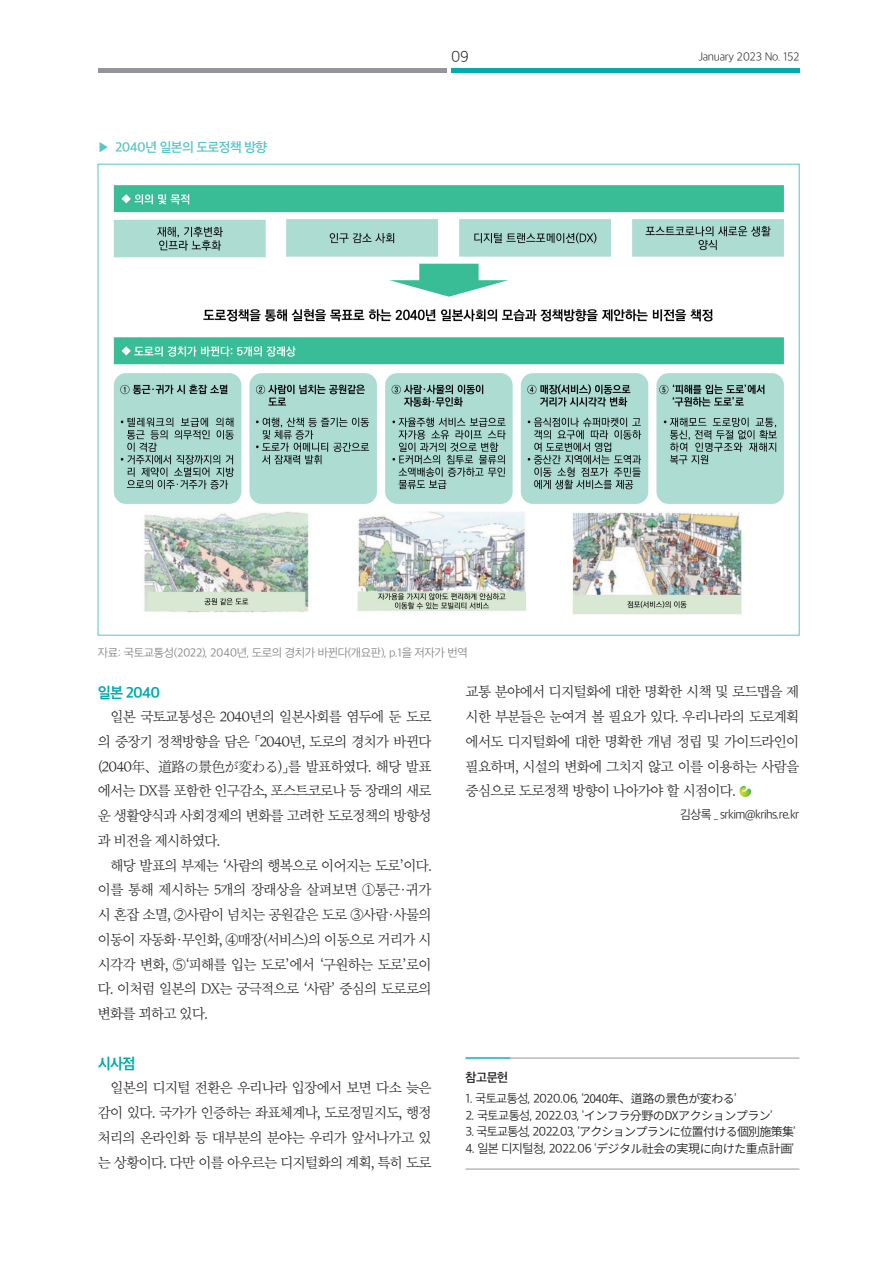
<style>
.page{position:relative;width:893px;height:1263px;background:#fff}
.page>*{position:absolute;margin:0;border:0;box-sizing:border-box;transform-origin:0 0}
.t1{font:15px "SD Gothic Neoa b Ult Lt";color:#231f20}
.중제{font:14.55px "SD Gothic Neoa g Bd";letter-spacing:-.05em;color:#00aaad}
.본문{font:14.25px/24.8px "SD Myeongjo Neoa b Lt";letter-spacing:-.05em;color:#231f20;text-align:justify}
.t2{font:12.75px "SD Gothic Neoa f Sm";letter-spacing:-.04em;color:#58c5c8}
.본문-2{font:12px "SD Gothic Neoa c Lt";letter-spacing:-.045em;color:#231f20}
.t3{font:600 12px "Noto Sans CJ Kjp";letter-spacing:-.06em;color:#231f20}
.t4{font:12px "SD Gothic Neoa f Sm";color:#231f20}
.t5{font:11.25px "SD Gothic Neoa c Lt";letter-spacing:-.03em;color:#808285}
.t6{font:11.25px "SD Gothic Neoa b Ult Lt";letter-spacing:-.025em;color:#231f20}
.s1{font-family:"Noto Serif JP";font-weight:300}
.s2{font-family:"Noto Sans CJ Kjp";font-weight:600}
.s3{font-family:"SD Gothic Neoa c Lt";font-weight:400}
</style>
<div class="page">
<hr style="left:98px;top:68px;width:348px;height:4px;background:#939598">
<hr style="left:451px;top:68px;width:348px;height:4px;background:#00aaad">
<hr style="left:466px;top:1169px;width:333px;height:1px;background:#939598">
<hr style="left:466px;top:1058px;width:333px;height:1px;background:#939598">
<hr style="left:466px;top:1057px;width:44px;height:2px;background:#49c3ce">
<img style="left:113px;top:185px;width:671px;height:430px">
<svg style="left:739px;top:786px;width:12px;height:11px"></svg>
<p class="t2" style="left:98px;top:141px;width:171px">▶ 2040년 일본의 도로정책 방향</p>
<p class="t1" style="left:451px;top:49px;width:20px">09</p>
<p class="t6" style="left:698px;top:51px;width:102px">January 2023 No. 152</p>
<p class="t5" style="left:98px;top:647px;width:371px">자료: 국토교통성(2022), 2040년, 도로의 경치가 바뀐다(개요판), p.1을 저자가 번역</p>
<p class="중제" style="left:98px;top:685px;width:64px">일본 2040</p>
<p class="본문" style="left:98px;top:705px;width:335px;text-indent:13px">일본 국토교통성은 2040년의 일본사회를 염두에 둔 도로 의 중장기 정책방향을 담은 「2040년, 도로의 경치가 바뀐다 (2040<span class="s1">年、道路の景色が変わる</span>)」를 발표하였다. 해당 발표 에서는 DX를 포함한 인구감소, 포스트코로나 등 장래의 새로 운 생활양식과 사회경제의 변화를 고려한 도로정책의 방향성 과 비전을 제시하였다.</p>
<p class="본문" style="left:98px;top:854px;width:335px;text-indent:13px">해당 발표의 부제는 ‘사람의 행복으로 이어지는 도로’이다. 이를 통해 제시하는 5개의 장래상을 살펴보면 ①통근・ 귀가 시 혼잡 소멸, ②사람이 넘치는 공원같은 도로 ③사람・ 사물의 이동이 자동화・ 무인화, ④매장(서비스)의 이동으로 거리가 시 시각각 변화, ⑤‘피해를 입는 도로’에서 ‘구원하는 도로’로이 다. 이처럼 일본의 DX는 궁극적으로 ‘사람’ 중심의 도로로의 변화를 꾀하고 있다.</p>
<p class="중제" style="left:98px;top:1056px;width:39px">시사점</p>
<p class="본문" style="left:98px;top:1076px;width:335px;text-indent:13px">일본의 디지털 전환은 우리나라 입장에서 보면 다소 늦은 감이 있다. 국가가 인증하는 좌표체계나, 도로정밀지도, 행정 처리의 온라인화 등 대부분의 분야는 우리가 앞서나가고 있 는 상황이다. 다만 이를 아우르는 디지털화의 계획, 특히 도로</p>
<p class="본문" style="left:466px;top:680px;width:335px">교통 분야에서 디지털화에 대한 명확한 시책 및 로드맵을 제 시한 부분들은 눈여겨 볼 필요가 있다. 우리나라의 도로계획 에서도 디지털화에 대한 명확한 개념 정립 및 가이드라인이 필요하며, 시설의 변화에 그치지 않고 이를 이용하는 사람을 중심으로 도로정책 방향이 나아가야 할 시점이다.</p>
<p class="본문-2" style="left:680px;top:809px;width:121px">김상록 _ srkim@krihs.re.kr</p>
<p class="t4" style="left:466px;top:1072px;width:44px">참고문헌</p>
<p class="본문-2" style="left:466px;top:1092px;width:273px">1. 국토교통성, 2020.06, ‘<span class="s2">2040年、道路の景色が変わる</span>’</p>
<p class="본문-2" style="left:466px;top:1109px;width:309px">2. 국토교통성, 2022.03, ‘<span class="s2">インフラ分野のDXアクションプラン</span>’</p>
<p class="t3" style="left:466px;top:1125px;width:332px"><span class="s3">3. 국토교통성, 2022.03, ‘</span>アクションプランに位置付ける個別施策集<span class="s3">’</span></p>
<p class="본문-2" style="left:466px;top:1142px;width:330px">4. 일본 디지털청, 2022.06 ‘<span class="s2">デジタル社会の実現に向けた重点計画</span>’</p>
</div>
